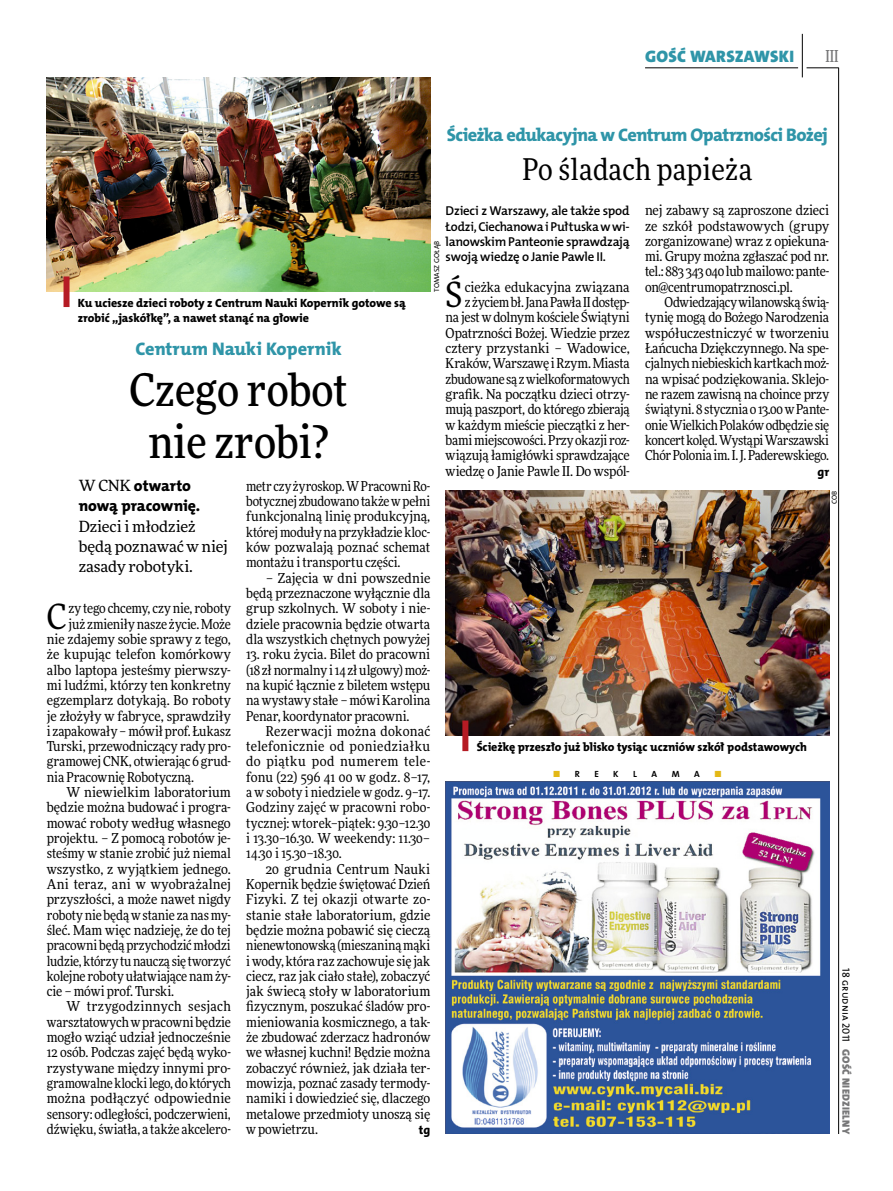
<style>
.page{position:relative;width:893px;height:1191px;background:#fff}
.page>*{position:absolute;margin:0;border:0;box-sizing:border-box;transform-origin:0 0}
.t1{font:500 45px/52.5px "Freeday Narrow";color:#000;text-align:center}
.t2{font:34.8px "Freeday Narrow News";color:#000}
.t3{font:30px "Freeday Narrow News";letter-spacing:.01em;color:#000}
.t4{font:18.3px "The Mix HP8 Ex Bld";letter-spacing:-.03em;color:#2f95a8}
.t5{font:18.3px "The Mix HP8 Ex Bld";color:#2f95a8}
.t6{font:16.65px "The Mix HP9 Blk";letter-spacing:.02em;color:#2f95a8}
.t7{font:500 16.5px "Freeday Narrow";color:#777778;scale:.9 1}
.t8{font:15.75px/20.4px "The Mix HP8 Ex Bld";letter-spacing:-.005em;color:#000}
.t9{font:15.45px/20.4px "Freeday News";letter-spacing:-.005em;color:#000}
.t10{font:13.65px/15.3px "Freeday Narrow News";letter-spacing:-.005em;color:#000;text-align:justify}
.t11{font:13.65px "Freeday Narrow News";letter-spacing:.02em;color:#000}
.t12{font:12.9px/15.3px "The Mix HP6 Se Bld";letter-spacing:-.02em;color:#000;text-align:justify}
.t13{font:12.3px "The Mix HP8 Ex Bld";color:#000}
.t14{font:12px/15.3px "The Mix HP8 Ex Bld";letter-spacing:-.005em;color:#000}
.t15{font:10.5px "The Mix HP9 Blk";letter-spacing:.025em;color:#777778}
.t16{font:10.5px "The Mix HP5 Plain";color:#000}
.t17{font:9px "The Mix HP7 Bld";color:#000}
.t18{font:9px "The Mix HP7 Bld";color:#e3b816}
.t19{font:7.2px "The Mix HP5 Plain";letter-spacing:.01em;color:#000}
.s1{font-family:"Freeday News";font-size:15.45px}
.s2{color:#000}
</style>
<div class="page">
<hr style="left:806px;top:68px;width:33px;height:1px;background:#000">
<hr style="left:645px;top:68px;width:153px;height:1px;background:#000">
<hr style="left:838px;top:68px;width:1px;height:1066px;background:#000">
<hr style="left:802px;top:34px;width:1px;height:43px;background:#000">
<img style="left:446px;top:781px;width:383px;height:353px">
<img style="left:47px;top:77px;width:383px;height:215px">
<div style="left:64px;top:276px;width:6px;height:31px;background:#b51b24"></div>
<img style="left:446px;top:491px;width:383px;height:245px">
<div style="left:462px;top:720px;width:6px;height:31px;background:#b51b24"></div>
<p class="t6" style="left:645px;top:46px;width:150px">GOŚĆ WARSZAWSKI</p>
<p class="t7" style="left:825px;top:46px;width:16px">III</p>
<h3 class="t4" style="left:447px;top:123px;width:383px">Ścieżka edukacyjna w Centrum Opatrzności Bożej</h3>
<h3 class="t3" style="left:523px;top:151px;width:231px">Po śladach papieża</h3>
<p class="t12" style="left:446px;top:203px;width:186px">Dzieci z Warszawy, ale także spod Łodzi, Ciechanowa i Pułtuska w wi&shy;lanowskim Panteonie sprawdzają swoją wiedzę o Janie Pawle II.</p>
<h2 class="t2" style="left:446px;top:273px;width:18px">Ś</h2>
<p class="t10" style="left:645px;top:202px;width:186px">nej zabawy są zaproszone dzieci ze szkół podstawowych (grupy zorganizowane) wraz z opiekuna&shy;mi. Grupy można zgłaszać pod nr. tel.: 883 343 040 lub mailowo: pante&shy;on@centrumopatrznosci.pl.</p>
<p class="t10" style="left:645px;top:294px;width:186px;text-indent:20px">Odwiedzający wilanowską świą&shy;tynię mogą do Bożego Narodzenia współuczestniczyć w tworzeniu Łańcucha Dziękczynnego. Na spe&shy;cjalnych niebieskich kartkach moż&shy;na wpisać podziękowania. Sklejo&shy;ne razem zawisną na choince przy świątyni. 8 stycznia o 13.00 w Pante&shy;onie Wielkich Polaków odbędzie się koncert kolęd. Wystąpi Warszawski Chór Polonia im. I. J. Paderewskiego.</p>
<p class="t13" style="left:818px;top:463px;width:13px">gr</p>
<p class="t19" style="left:432px;top:292px;width:53px;rotate:-90deg">Tomasz Gołąb</p>
<p class="t10" style="left:446px;top:279px;width:186px;text-align:right">cieżka edukacyjna związana<br>z życiem bł. Jana Pawła II dostęp-<br>na jest w dolnym kościele Świątyni Opatrzności Bożej. Wiedzie przez cztery przystanki – Wadowice, Kraków, Warszawę i Rzym. Miasta zbudowane są z wielkoformatowych grafik. Na początku dzieci otrzy&shy;mują paszport, do którego zbierają w każdym mieście pieczątki z her&shy;bami miejscowości. Przy okazji roz&shy;wiązują łamigłówki sprawdzające wiedzę o Janie Pawle II. Do wspól-</p>
<p class="t14" style="left:78px;top:295px;width:329px">Ku uciesze dzieci roboty z Centrum Nauki Kopernik gotowe są zrobić „jaskółkę”, a nawet stanąć na głowie</p>
<h3 class="t5" style="left:135px;top:337px;width:208px">Centrum Nauki Kopernik</h3>
<h1 class="t1" style="left:130px;top:362px;width:220px">Czego robot nie zrobi?</h1>
<p class="t8" style="left:79px;top:475px;width:123px"><span class="s1">W CNK</span> otwarto nową pracownię.</p>
<p class="t9" style="left:79px;top:515px;width:151px">Dzieci i młodzież będą poznawać w niej zasady robotyki.</p>
<p class="t10" style="left:246px;top:478px;width:186px">metr czy żyroskop. W Pracowni Ro&shy;botycznej zbudowano także w pełni funkcjonalną linię produkcyjną, której moduły na przykładzie kloc&shy;ków pozwalają poznać schemat montażu i transportu części.</p>
<p class="t10" style="left:246px;top:570px;width:186px;text-indent:20px">– Zajęcia w dni powszednie będą przeznaczone wyłącznie dla grup szkolnych. W soboty i nie&shy;dziele pracownia będzie otwarta dla wszystkich chętnych powyżej</p>
<p class="t10" style="left:246px;top:646px;width:186px">13. roku życia. Bilet do pracowni (18 zł normalny i 14 zł ulgowy) moż&shy;na kupić łącznie z biletem wstępu na wystawy stałe – mówi Karolina Penar, koordynator pracowni.</p>
<p class="t10" style="left:246px;top:723px;width:186px;text-indent:20px">Rezerwacji można dokonać telefonicznie od poniedziałku do piątku pod numerem tele&shy;fonu (22) 596 41 00 w godz. 8–17, a w soboty i niedziele w godz. 9–17.<br>Godziny zajęć w pracowni robo&shy;tycznej: wtorek–piątek: 9.30–12.30 i 13.30–16.30. W weekendy: 11.30– 14.30 i 15.30–18.30.</p>
<p class="t10" style="left:246px;top:861px;width:186px;text-indent:20px">20 grudnia Centrum Nauki Kopernik będzie świętować Dzień Fizyki. Z tej okazji otwarte zo&shy;stanie stałe laboratorium, gdzie będzie można pobawić się cieczą nienewtonowską (mieszaniną mąki i wody, która raz zachowuje się jak ciecz, raz jak ciało stałe), zobaczyć jak świecą stoły w laboratorium fizycznym, poszukać śladów pro&shy;mieniowania kosmicznego, a tak&shy;że zbudować zderzacz hadronów we własnej kuchni! Będzie można zobaczyć również, jak działa ter&shy;mowizja, poznać zasady termody&shy;namiki i dowiedzieć się, dlaczego metalowe przedmioty unoszą się w powietrzu.</p>
<p class="t19" style="left:830px;top:504px;width:14px;rotate:-90deg">COB</p>
<h2 class="t2" style="left:47px;top:595px;width:21px">C</h2>
<p class="t10" style="left:69px;top:600px;width:164px">zy tego chcemy, czy nie, roboty</p>
<p class="t10" style="left:69px;top:616px;width:164px">już zmieniły nasze życie. Może</p>
<p class="t10" style="left:47px;top:631px;width:186px">nie zdajemy sobie sprawy z tego,</p>
<p class="t10" style="left:47px;top:646px;width:186px">że kupując telefon komórkowy</p>
<p class="t10" style="left:47px;top:662px;width:186px">albo laptopa jesteśmy pierwszy-</p>
<p class="t10" style="left:47px;top:677px;width:186px">mi ludźmi, którzy ten konkretny</p>
<p class="t10" style="left:47px;top:692px;width:186px">egzemplarz dotykają. Bo roboty</p>
<p class="t10" style="left:47px;top:708px;width:186px">je złożyły w fabryce, sprawdziły</p>
<p class="t10" style="left:47px;top:723px;width:186px">i zapakowały – mówił prof. Łukasz</p>
<p class="t10" style="left:47px;top:738px;width:186px">Turski, przewodniczący rady pro-</p>
<p class="t10" style="left:47px;top:754px;width:186px">gramowej CNK, otwierając 6 grud-</p>
<p class="t10" style="left:47px;top:769px;width:149px">nia Pracownię Robotyczną.</p>
<p class="t10" style="left:66px;top:784px;width:166px">W niewielkim laboratorium</p>
<p class="t10" style="left:47px;top:799px;width:186px">będzie można budować i progra-</p>
<p class="t10" style="left:47px;top:815px;width:186px">mować roboty według własnego</p>
<p class="t10" style="left:47px;top:830px;width:186px">projektu. – Z pomocą robotów je-</p>
<p class="t10" style="left:47px;top:845px;width:186px">steśmy w stanie zrobić już niemal</p>
<p class="t10" style="left:47px;top:861px;width:186px">wszystko, z wyjątkiem jednego.</p>
<p class="t10" style="left:47px;top:876px;width:186px">Ani teraz, ani w wyobrażalnej</p>
<p class="t10" style="left:47px;top:891px;width:186px">przyszłości, a może nawet nigdy</p>
<p class="t10" style="left:47px;top:907px;width:186px">roboty nie będą w stanie za nas my-</p>
<p class="t10" style="left:47px;top:922px;width:186px">śleć. Mam więc nadzieję, że do tej</p>
<p class="t10" style="left:47px;top:937px;width:186px">pracowni będą przychodzić młodzi</p>
<p class="t10" style="left:47px;top:953px;width:186px">ludzie, którzy tu nauczą się tworzyć</p>
<p class="t10" style="left:47px;top:968px;width:186px">kolejne roboty ułatwiające nam ży-</p>
<p class="t10" style="left:47px;top:983px;width:129px">cie – mówi prof. Turski.</p>
<p class="t11" style="left:66px;top:998px;width:166px">W trzygodzinnych sesjach</p>
<p class="t10" style="left:47px;top:1014px;width:186px">warsztatowych w pracowni będzie</p>
<p class="t10" style="left:47px;top:1029px;width:186px">mogło wziąć udział jednocześnie</p>
<p class="t10" style="left:47px;top:1044px;width:186px">12 osób. Podczas zajęć będą wyko-</p>
<p class="t10" style="left:47px;top:1060px;width:186px">rzystywane między innymi pro-</p>
<p class="t10" style="left:47px;top:1075px;width:186px">gramowalne klocki lego, do których</p>
<p class="t11" style="left:47px;top:1090px;width:186px">można podłączyć odpowiednie</p>
<p class="t10" style="left:47px;top:1106px;width:186px">sensory: odległości, podczerwieni,</p>
<p class="t10" style="left:47px;top:1121px;width:186px">dźwięku, światła, a także akcelero-</p>
<p class="t14" style="left:477px;top:739px;width:332px">Ścieżkę przeszło już blisko tysiąc uczniów szkół podstawowych</p>
<p class="t18" style="left:553px;top:768px;width:28px">■ <span class="s2">R</span></p>
<p class="t17" style="left:594px;top:768px;width:6px">E</p>
<p class="t17" style="left:613px;top:768px;width:16px">KLA</p>
<p class="t17" style="left:672px;top:768px;width:9px">M</p>
<p class="t17" style="left:694px;top:768px;width:7px">A</p>
<p class="t18" style="left:714px;top:768px;width:9px">■</p>
<p class="t16" style="left:853px;top:968px;width:75px;rotate:90deg">18 grudnia 2011</p>
<p class="t15" style="left:853px;top:1049px;width:86px;rotate:90deg">GOŚĆ NIEDZIELNY</p>
<p class="t13" style="left:419px;top:1122px;width:13px">tg</p>
</div>
